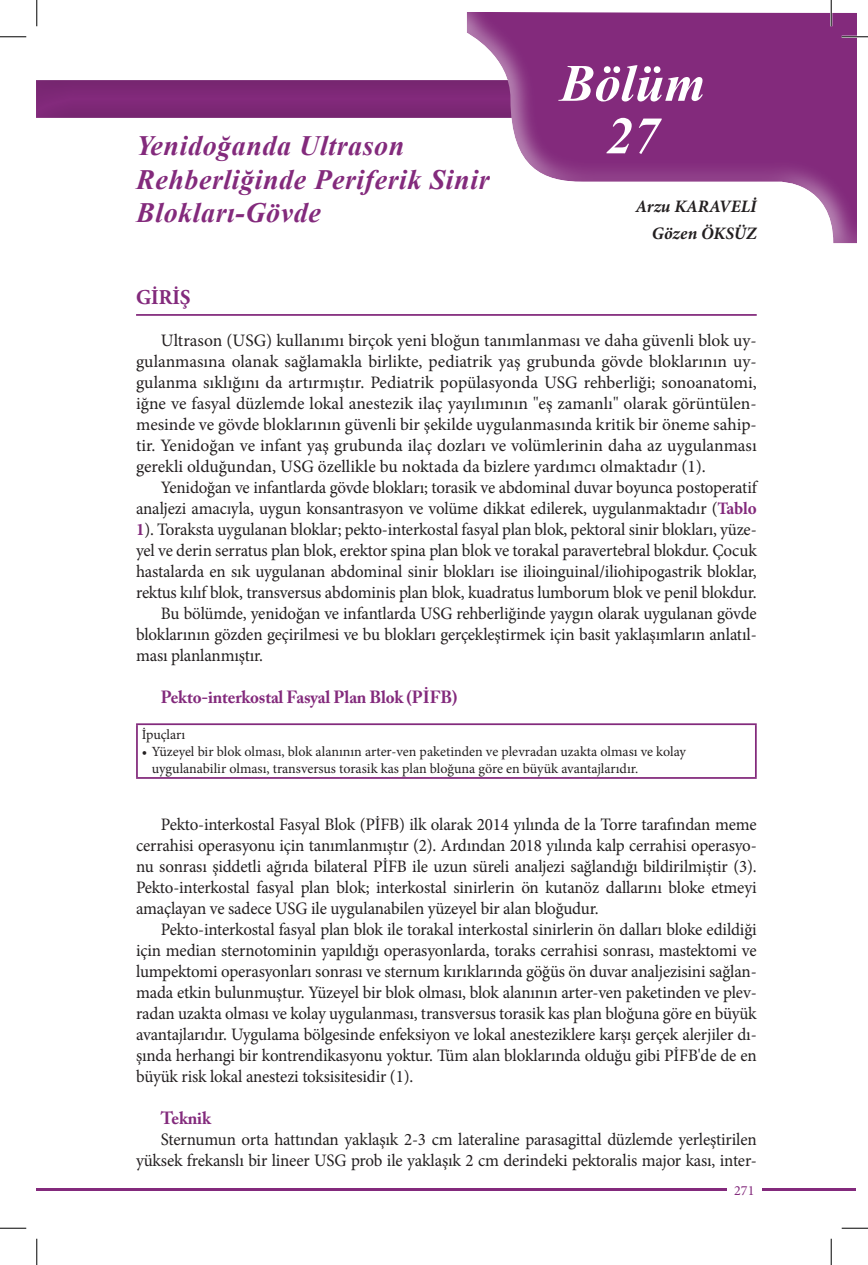
<style>
.page{position:relative;width:868px;height:1265px;background:#fff}
.page>*{position:absolute;margin:0;border:0;box-sizing:border-box;transform-origin:0 0}
.t1{font:italic 700 52.5px/52.5px "Times New Roman";color:#fff;text-align:center}
.t2{font:italic 700 28px/33.6px "Times New Roman";letter-spacing:.02em;color:#832a7c}
.t3{font:700 21px "Adobe Garamond Pro";letter-spacing:.005em;color:#832a7c}
.t4{font:17.5px/21px "Minion Pro";letter-spacing:-.01em;color:#231f20;text-align:justify}
.t5{font:700 17.5px "Adobe Caslon Pro";letter-spacing:-.01em;color:#832a7c}
.t6{font:italic 700 17.5px/27.5px "Minion Pro";color:#231f20;text-align:right}
.t7{font:14px/16.8px "Minion Pro";color:#231f20}
.t8{font:14px "Minion Pro";color:#832a7c}
.s1{font-weight:700;color:#832a7c}
</style>
<div class="page">
<div style="left:37px;top:77px;width:818px;height:42px;background:#fff;opacity:.75"></div>
<hr style="left:37px;top:1188px;width:818px;height:2px;background:#832a7c">
<div style="left:726px;top:1184px;width:35px;height:10px;background:#fff"></div>
<div style="left:464px;top:12px;width:391px;height:233px;background:#fff;opacity:.75"></div>
<hr style="left:136px;top:314px;width:620px;height:2px;background:#832a7c">
<hr style="left:136px;top:723px;width:620px;height:2px;background:#832a7c">
<hr style="left:136px;top:725px;width:2px;height:52px;background:#832a7c">
<hr style="left:754px;top:725px;width:2px;height:52px;background:#832a7c">
<hr style="left:136px;top:777px;width:620px;height:1px;background:#832a7c">
<hr style="left:841px;top:36px;width:26px;height:2px;background:#fff">
<hr style="left:829px;top:0;width:3px;height:26px;background:#fff">
<svg style="left:0;top:36px;width:26px;height:1px"></svg>
<svg style="left:841px;top:36px;width:26px;height:1px"></svg>
<svg style="left:0;top:1227px;width:26px;height:1px"></svg>
<svg style="left:841px;top:1227px;width:26px;height:1px"></svg>
<svg style="left:36px;top:0;width:1px;height:26px"></svg>
<svg style="left:36px;top:1238px;width:1px;height:26px"></svg>
<svg style="left:830px;top:0;width:1px;height:26px"></svg>
<svg style="left:830px;top:1238px;width:1px;height:26px"></svg>
<h2 class="t2" style="left:136px;top:128px;width:355px">Yenidoğanda Ultrason<br>Rehberliğinde Periferik Sinir<br>Blokları-Gövde</h2>
<h1 class="t1" style="left:559px;top:55px;width:147px">Bölüm<br>27</h1>
<p class="t6" style="left:635px;top:192px;width:122px">Arzu KARAVELİ<br>Gözen ÖKSÜZ</p>
<p class="t3" style="left:136px;top:285px;width:56px">GİRİŞ</p>
<p class="t4" style="left:136px;top:330px;width:622px;text-indent:25px">Ultrason (USG) kullanımı birçok yeni bloğun tanımlanması ve daha güvenli blok uy&shy;gulanmasına olanak sağlamakla birlikte, pediatrik yaş grubunda gövde bloklarının uy&shy;gulanma sıklığını da artırmıştır. Pediatrik popülasyonda USG rehberliği; sonoanatomi, iğne ve fasyal düzlemde lokal anestezik ilaç yayılımının "eş zamanlı" olarak görüntülen&shy;mesinde ve gövde bloklarının güvenli bir şekilde uygulanmasında kritik bir öneme sahip&shy;tir. Yenidoğan ve infant yaş grubunda ilaç dozları ve volümlerinin daha az uygulanması gerekli olduğundan, USG özellikle bu noktada da bizlere yardımcı olmaktadır (1).</p>
<p class="t4" style="left:161px;top:477px;width:597px">Yenidoğan ve infantlarda gövde blokları; torasik ve abdominal duvar boyunca postoperatif</p>
<p class="t4" style="left:136px;top:498px;width:622px">analjezi amacıyla, uygun konsantrasyon ve volüme dikkat edilerek, uygulanmaktadır (<span class="s1">Tablo</span></p>
<p class="t4" style="left:136px;top:519px;width:622px"><span class="s1">1</span>). Toraksta uygulanan bloklar; pekto-interkostal fasyal plan blok, pektoral sinir blokları, yüze-</p>
<p class="t4" style="left:136px;top:540px;width:622px">yel ve derin serratus plan blok, erektor spina plan blok ve torakal paravertebral blokdur. Çocuk</p>
<p class="t4" style="left:136px;top:561px;width:622px">hastalarda en sık uygulanan abdominal sinir blokları ise ilioinguinal/iliohipogastrik bloklar,</p>
<p class="t4" style="left:136px;top:582px;width:622px">rektus kılıf blok, transversus abdominis plan blok, kuadratus lumborum blok ve penil blokdur.</p>
<p class="t4" style="left:161px;top:603px;width:597px">Bu bölümde, yenidoğan ve infantlarda USG rehberliğinde yaygın olarak uygulanan gövde</p>
<p class="t4" style="left:136px;top:624px;width:622px">bloklarının gözden geçirilmesi ve bu blokları gerçekleştirmek için basit yaklaşımların anlatıl-</p>
<p class="t4" style="left:136px;top:645px;width:128px">ması planlanmıştır.</p>
<p class="t5" style="left:161px;top:687px;width:298px">Pekto-interkostal Fasyal Plan Blok (PİFB)</p>
<p class="t7" style="left:142px;top:726px;width:45px">İpuçları</p>
<p class="t7" style="left:152px;top:743px;width:535px;text-indent:-10px">• Yüzeyel bir blok olması, blok alanının arter-ven paketinden ve plevradan uzakta olması ve kolay uygulanabilir olması, transversus torasik kas plan bloğuna göre en büyük avantajlarıdır.</p>
<p class="t4" style="left:136px;top:813px;width:622px;text-indent:25px">Pekto-interkostal Fasyal Blok (PİFB) ilk olarak 2014 yılında de la Torre tarafından meme cerrahisi operasyonu için tanımlanmıştır (2). Ardından 2018 yılında kalp cerrahisi operasyo&shy;nu sonrası şiddetli ağrıda bilateral PİFB ile uzun süreli analjezi sağlandığı bildirilmiştir (3).<br>Pekto-interkostal fasyal plan blok; interkostal sinirlerin ön kutanöz dallarını bloke etmeyi amaçlayan ve sadece USG ile uygulanabilen yüzeyel bir alan bloğudur.</p>
<p class="t4" style="left:136px;top:918px;width:622px;text-indent:25px">Pekto-interkostal fasyal plan blok ile torakal interkostal sinirlerin ön dalları bloke edildiği için median sternotominin yapıldığı operasyonlarda, toraks cerrahisi sonrası, mastektomi ve lumpektomi operasyonları sonrası ve sternum kırıklarında göğüs ön duvar analjezisini sağlan&shy;mada etkin bulunmuştur. Yüzeyel bir blok olması, blok alanının arter-ven paketinden ve plev&shy;radan uzakta olması ve kolay uygulanması, transversus torasik kas plan bloğuna göre en büyük avantajlarıdır. Uygulama bölgesinde enfeksiyon ve lokal anesteziklere karşı gerçek alerjiler dı&shy;şında herhangi bir kontrendikasyonu yoktur. Tüm alan bloklarında olduğu gibi PİFB'de de en büyük risk lokal anestezi toksisitesidir (1).</p>
<p class="t5" style="left:161px;top:1107px;width:52px">Teknik</p>
<p class="t4" style="left:136px;top:1128px;width:622px;text-align:right">Sternumun orta hattından yaklaşık 2-3 cm lateraline parasagittal düzlemde yerleştirilen yüksek frekanslı bir lineer USG prob ile yaklaşık 2 cm derindeki pektoralis major kası, inter-</p>
<p class="t8" style="left:734px;top:1180px;width:22px">271</p>
</div>
